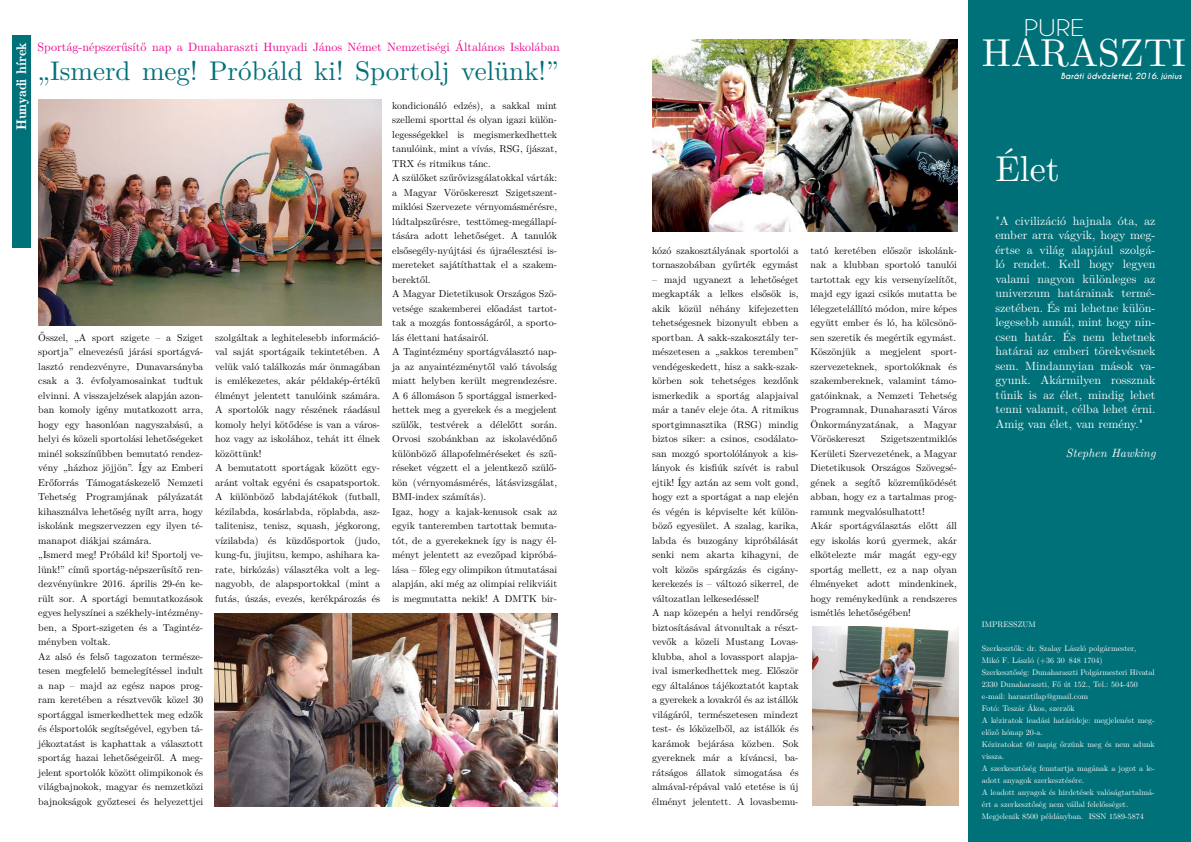
<style>
.page{position:relative;width:1191px;height:842px;background:#fff}
.page>*{position:absolute;margin:0;border:0;box-sizing:border-box;transform-origin:0 0}
.t1{font:39px "LM Roman 10";color:#fff}
.t2{font:36px "LM Roman 10";color:#fff}
.t3{font:27px "LM Roman 10";color:#007079}
.t4{font:21.6px "Caviar Dreams";color:#fff;scale:1.25 1}
.t5{font:14px "LM Roman Demi 10";color:#fff}
.t6{font:12px/14.5px "LM Roman 10";color:#fff;text-align:justify}
.t7{font:12px "LM Roman 10";color:#ec008c}
.t8{font:italic 12px "LM Roman 10";color:#fff}
.t9{font:10px/14.5px "LM Roman 10";color:#000}
.t10{font:8px/12px "LM Roman 10";color:#fff}
.t11{font:italic 700 8px "Caviar Dreams";color:#fff}
</style>
<div class="page">
<img style="left:38px;top:99px;width:343px;height:227px">
<img style="left:214px;top:614px;width:343px;height:192px">
<img style="left:652px;top:40px;width:305px;height:192px">
<img style="left:812px;top:626px;width:146px;height:179px">
<div style="left:968px;top:0;width:223px;height:842px;background:#007079"></div>
<div style="left:13px;top:36px;width:18px;height:212px;background:#007079"></div>
<h3 class="t4" style="left:1023px;top:15px;width:50px">PURE</h3>
<p class="t11" style="left:1061px;top:71px;width:123px">Baráti üdvözlettel, 2016. június</p>
<h3 class="t5" style="left:10px;top:130px;width:89px;rotate:-90deg">Hunyadi hírek</h3>
<h1 class="t1" style="left:981px;top:22px;width:206px">HARASZTI</h1>
<p class="t7" style="left:37px;top:37px;width:524px">Sportág-népszerűsítő nap a Dunaharaszti Hunyadi János Német Nemzetiségi Általános Iskolában</p>
<h3 class="t3" style="left:37px;top:49px;width:523px">„Ismerd meg! Próbáld ki! Sportolj velünk!”</h3>
<p class="t9" style="left:392px;top:97px;width:166px">kondicionáló edzés), a sakkal mint szellemi sporttal és olyan igazi külön&shy;legességekkel is megismerkedhettek tanulóink, mint a vívás, RSG, íjászat, TRX és ritmikus tánc.<br>A szülőket szűrővizsgálatokkal várták: a Magyar Vöröskereszt Szigetszent&shy;miklósi Szervezete vérnyomásmérésre, lúdtalpszűrésre, testtömeg-megállapí&shy;tására adott lehetőséget. A tanulók elsősegély-nyújtási és újraélesztési is&shy;mereteket sajátíthattak el a szakem&shy;berektől.<br>A Magyar Dietetikusok Országos Szö&shy;vetsége szakemberei előadást tartot&shy;tak a mozgás fontosságáról, a sporto&shy;lás élettani hatásairól.<br>A Tagintézmény sportágválasztó nap&shy;ja az anyaintézménytől való távolság miatt helyben került megrendezésre.<br>A 6 állomáson 5 sportággal ismerked&shy;hettek meg a gyerekek és a megjelent szülők, testvérek a délelőtt során.<br>Orvosi szobánkban az iskolavédőnő különböző állapofelméréseket és szű&shy;réseket végzett el a jelentkező szülő&shy;kön (vérnyomásmérés, látásvizsgálat, BMI-index számítás).<br>Igaz, hogy a kajak-kenusok csak az egyik tanteremben tartottak bemuta&shy;tót, de a gyerekeknek így is nagy él&shy;ményt jelentett az evezőpad kipróbá&shy;lása – főleg egy olimpikon útmutatásai alapján, aki még az olimpiai relikviáit is megmutatta nekik! A DMTK bir-</p>
<h2 class="t2" style="left:995px;top:140px;width:66px">Élet</h2>
<p class="t6" style="left:995px;top:212px;width:162px">"A civilizáció hajnala óta, az ember arra vágyik, hogy meg&shy;értse a világ alapjául szolgá&shy;ló rendet. Kell hogy legyen valami nagyon különleges az univerzum határainak termé&shy;szetében. És mi lehetne külön&shy;legesebb annál, mint hogy nin&shy;csen határ. És nem lehetnek határai az emberi törekvésnek sem. Mindannyian mások va&shy;gyunk. Akármilyen rossznak tűnik is az élet, mindig lehet tenni valamit, célba lehet érni.<br>Amig van élet, van remény."</p>
<p class="t8" style="left:1066px;top:443px;width:91px">Stephen Hawking</p>
<p class="t9" style="left:652px;top:242px;width:148px">kózó szakosztályának sportolói a tornaszobában gyűrték egymást</p>
<p class="t9" style="left:652px;top:271px;width:148px">– majd ugyanezt a lehetőséget megkapták a lelkes elsősök is, akik közül néhány kifejezetten tehetségesnek bizonyult ebben a sportban. A sakk-szakosztály ter&shy;mészetesen a „sakkos teremben” vendégeskedett, hisz a sakk-szak&shy;körben sok tehetséges kezdőnk ismerkedik a sportág alapjaival már a tanév eleje óta. A ritmikus sportgimnasztika (RSG) mindig biztos siker: a csinos, csodálato&shy;san mozgó sportolólányok a kis&shy;lányok és kisfiúk szívét is rabul ejtik! Így aztán az sem volt gond, hogy ezt a sportágat a nap elején és végén is képviselte két külön&shy;böző egyesület. A szalag, karika, labda és buzogány kipróbálását senki nem akarta kihagyni, de volt közös spárgázás és cigány&shy;kerekezés is – változó sikerrel, de változatlan lelkesedéssel!<br>A nap közepén a helyi rendőrség biztosításával átvonultak a részt&shy;vevők a közeli Mustang Lovas&shy;klubba, ahol a lovassport alapja&shy;ival ismerkedhettek meg. Először egy általános tájékoztatót kaptak a gyerekek a lovakról és az istállók világáról, természetesen mindezt test- és lóközelből, az istállók és karámok bejárása közben. Sok gyereknek már a kíváncsi, ba&shy;rátságos állatok simogatása és almával-répával való etetése is új élményt jelentett. A lovasbemu-</p>
<p class="t9" style="left:810px;top:242px;width:148px;text-align:justify">tató keretében először iskolánk&shy;nak a klubban sportoló tanulói tartottak egy kis versenyízelítőt, majd egy igazi csikós mutatta be lélegzetelállító módon, mire képes együtt ember és ló, ha kölcsönö&shy;sen szeretik és megértik egymást.<br>Köszönjük a megjelent sport&shy;szervezeteknek, sportolóknak és szakembereknek, valamint támo&shy;gatóinknak, a Nemzeti Tehetség Programnak, Dunaharaszti Város Önkormányzatának, a Magyar Vöröskereszt</p>
<p class="t9" style="left:38px;top:329px;width:166px">Ősszel, „A sport szigete – a Sziget sportja” elnevezésű járási sportágvá&shy;lasztó rendezvényre, Dunavarsányba csak a 3. évfolyamosainkat tudtuk elvinni. A visszajelzések alapján azon&shy;ban komoly igény mutatkozott arra, hogy egy hasonlóan nagyszabású, a helyi és közeli sportolási lehetőségeket minél sokszínűbben bemutató rendez&shy;vény „házhoz jöjjön”. Így az Emberi Erőforrás Támogatáskezelő Nemzeti Tehetség Programjának pályázatát kihasználva lehetőség nyílt arra, hogy iskolánk megszervezzen egy ilyen té&shy;manapot diákjai számára.<br>„Ismerd meg! Próbáld ki! Sportolj ve&shy;lünk!” című sportág-népszerűsítő ren&shy;dezvényünkre 2016. április 29-én ke&shy;rült sor. A sportági bemutatkozások egyes helyszínei a székhely-intézmény&shy;ben, a Sport-szigeten és a Tagintéz&shy;ményben voltak.<br>Az alsó és felső tagozaton természe&shy;tesen megfelelő bemelegítéssel indult a nap – majd az egész napos prog&shy;ram keretében a résztvevők közel 30 sportággal ismerkedhettek meg edzők és élsportolók segítségével, egyben tá&shy;jékoztatást is kaphattak a választott sportág hazai lehetőségeiről. A meg&shy;jelent sportolók között olimpikonok és világbajnokok, magyar és nemzetközi bajnokságok győztesei és helyezettjei</p>
<p class="t9" style="left:215px;top:329px;width:166px">szolgáltak a leghitelesebb információ&shy;val saját sportágaik tekintetében. A velük való találkozás már önmagában is emlékezetes, akár példakép-értékű élményt jelentett tanulóink számára.<br>A sportolók nagy részének ráadásul komoly helyi kötődése is van a város&shy;hoz vagy az iskolához, tehát itt élnek közöttünk!<br>A bemutatott sportágak között egy&shy;aránt voltak egyéni és csapatsportok.<br>A különböző labdajátékok (futball, kézilabda, kosárlabda, röplabda, asz&shy;talitenisz, tenisz, squash, jégkorong, vízilabda) és küzdősportok (judo, kung-fu, jiujitsu, kempo, ashihara ka&shy;rate, birkózás) választéka volt a leg&shy;nagyobb, de alapsportokkal (mint a futás, úszás, evezés, kerékpározás és</p>
<p class="t9" style="left:810px;top:431px;width:148px;text-indent:70px">Szigetszentmiklós<br>Kerületi Szervezetének, a Magyar<br>Dietetikusok Országos Szövegsé&shy;gének a segítő közreműködését abban, hogy ez a tartalmas prog&shy;ramunk megvalósulhatott!<br>Akár sportágválasztás előtt áll egy iskolás korú gyermek, akár elkötelezte már magát egy-egy sportág mellett, ez a nap olyan élményeket adott mindenkinek, hogy reménykedünk a rendszeres ismétlés lehetőségében!</p>
<p class="t10" style="left:981px;top:618px;width:56px">IMPRESSZUM</p>
<p class="t10" style="left:981px;top:642px;width:174px">Szerkesztők: dr. Szalay László polgármester, Mikó F. László (+36 30 848 1704)<br>Szerkesztőség: Dunaharaszti Polgármesteri Hivatal 2330 Dunaharaszti, Fő út 152., Tel.: 504-450 e-mail: harasztilap@gmail.com<br>Fotó: Teszár Ákos, szerzők<br>A kéziratok leadási határideje: megjelenést meg&shy;előző hónap 20-a.<br>Kéziratokat 60 napig őrzünk meg és nem adunk vissza.<br>A szerkesztőség fenntartja magának a jogot a le&shy;adott anyagok szerkesztésére.<br>A leadott anyagok és hirdetések valóságtartalmá&shy;ért a szerkesztőség nem vállal felelősséget.<br>Megjelenik 8500 példányban. ISSN 1589-5874</p>
</div>
